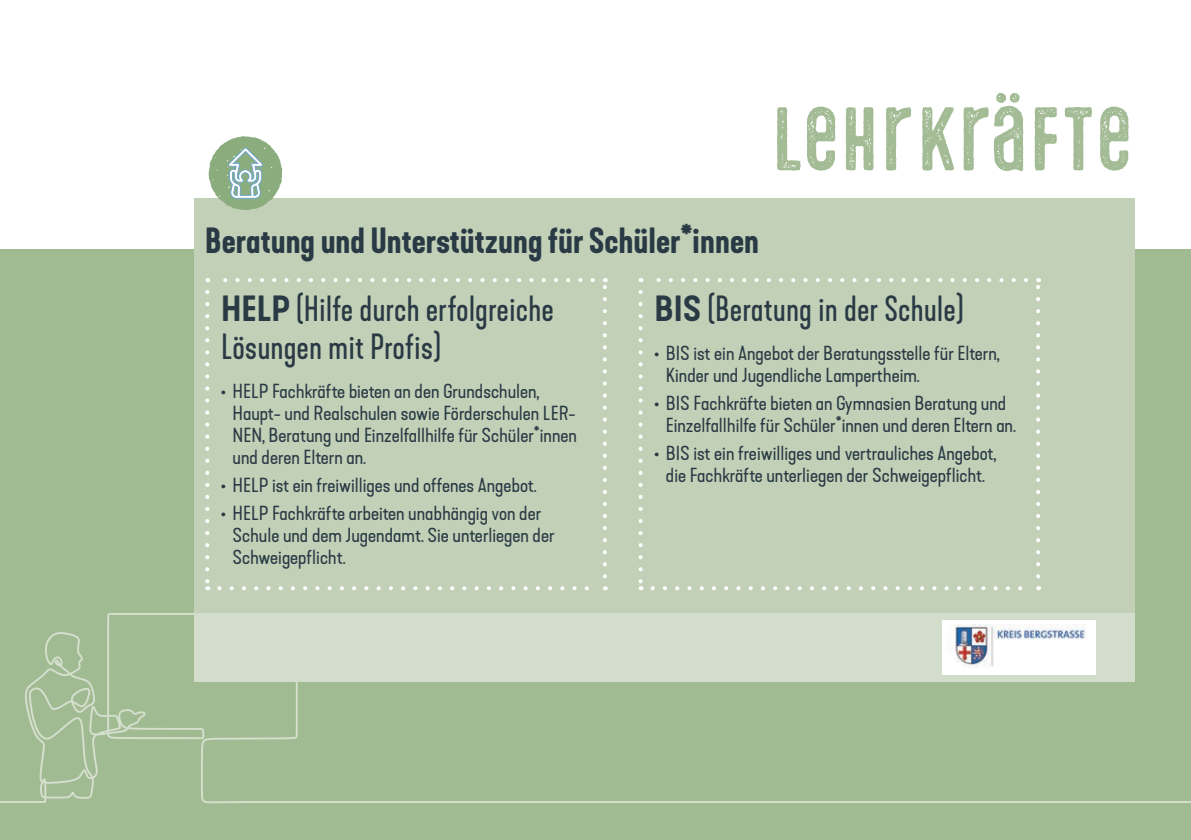
<style>
.page{position:relative;width:1191px;height:840px;background:#fff}
.page>*{position:absolute;margin:0;border:0;box-sizing:border-box;transform-origin:0 0}
.t1{font:90px "Microbrew Unicase Three";letter-spacing:-.02em;color:#a4bc96}
.t2{font:600 34px/67.8px "Kapra Neue";color:#293a45}
.t3{font:34px "Kapra Neue";color:#293a45}
.t4{font:expanded 19px/22px "Kapra Neue";color:#293a45}
.s1{font-stretch:expanded}
.s2{font-weight:400}
.s3{font-weight:600;font-stretch:expanded}
</style>
<div class="page">
<div style="left:0;top:249px;width:1191px;height:590px;background:#a0ba92"></div>
<svg style="left:0;top:612px;width:1191px;height:190px"></svg>
<div style="left:194px;top:198px;width:940px;height:414px;background:#c2d0b7"></div>
<div style="left:194px;top:612px;width:940px;height:68px;background:#d2decb"></div>
<svg style="left:209px;top:136px;width:73px;height:74px"></svg>
<svg style="left:219px;top:586px;width:370px;height:4px"></svg>
<svg style="left:205px;top:292px;width:4px;height:298px"></svg>
<svg style="left:603px;top:278px;width:4px;height:298px"></svg>
<svg style="left:207px;top:278px;width:386px;height:4px"></svg>
<svg style="left:652px;top:586px;width:370px;height:4px"></svg>
<svg style="left:638px;top:292px;width:4px;height:298px"></svg>
<svg style="left:1036px;top:278px;width:4px;height:298px"></svg>
<svg style="left:640px;top:278px;width:386px;height:4px"></svg>
<div style="left:943px;top:619px;width:153px;height:55px;background:#fff"></div>
<img style="left:947px;top:624px;width:139px;height:43px">
<h1 class="t1" style="left:770px;top:88px;width:365px">LEHRKRÄFTE</h1>
<h2 class="t2" style="left:221px;top:207px;width:539px;text-indent:-16px">Beratung und Unterstützung für Schüler*innen<br><span class="s1">HELP</span> <span class="s2">(Hilfe durch erfolgreiche</span></h2>
<h2 class="t3" style="left:221px;top:326px;width:222px">Lösungen mit Profis)</h2>
<p class="t4" style="left:232px;top:380px;width:346px;text-indent:-11px">• HELP Fachkräfte bieten an den Grundschulen, Haupt- und Realschulen sowie Förderschulen LER-NEN, Beratung und Einzelfallhilfe für Schüler*innen und deren Eltern an.</p>
<p class="t4" style="left:221px;top:474px;width:317px">• HELP ist ein freiwilliges und offenes Angebot.</p>
<p class="t4" style="left:232px;top:502px;width:323px;text-indent:-11px">• HELP Fachkräfte arbeiten unabhängig von der<br>Schule und dem Jugendamt. Sie unterliegen der<br>Schweigepflicht.</p>
<h2 class="t3" style="left:654px;top:288px;width:311px"><span class="s3">BIS</span> (Beratung in der Schule)</h2>
<p class="t4" style="left:666px;top:342px;width:335px;text-indent:-11px">• BIS ist ein Angebot der Beratungsstelle für Eltern,<br>Kinder und Jugendliche Lampertheim.</p>
<p class="t4" style="left:654px;top:392px;width:363px;text-align:center">• BIS Fachkräfte bieten an Gymnasien Beratung und<br>Einzelfallhilfe für Schüler*innen und deren Eltern an.</p>
<p class="t4" style="left:654px;top:442px;width:343px;text-align:center">• BIS ist ein freiwilliges und vertrauliches Angebot, die Fachkräfte unterliegen der Schweigepflicht.</p>
</div>
